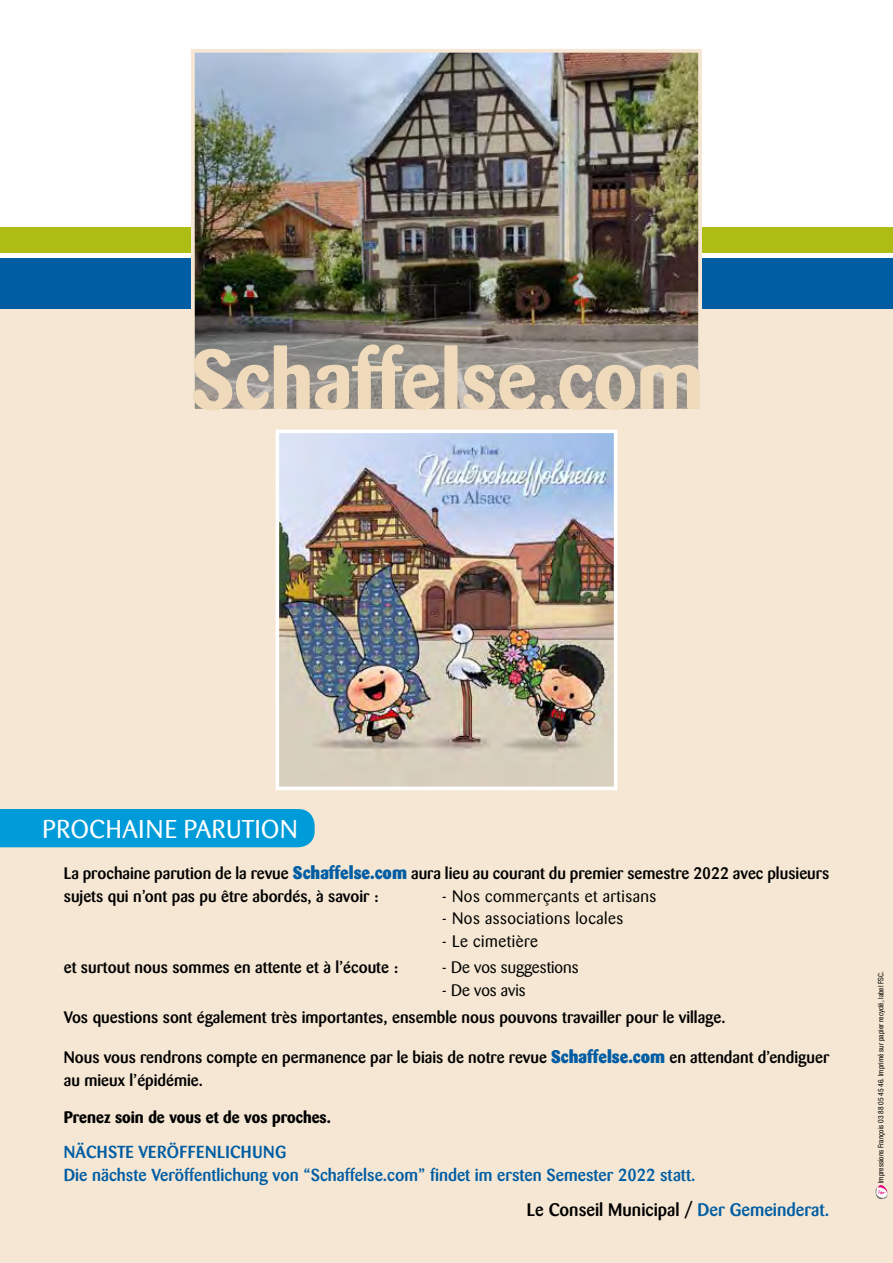
<style>
.page{position:relative;width:893px;height:1263px;background:#fff}
.page>*{position:absolute;margin:0;border:0;box-sizing:border-box;transform-origin:0 0}
.t1{font:25.5px "Barmeno";letter-spacing:.03em;color:#fff}
.t2{font:500 18px "Barmeno";color:#000}
.t3{font:500 17.25px/22.5px "Barmeno";color:#005da4}
.t4{font:500 16.5px/22.5px "Barmeno";color:#000}
.t5{font:16.5px "Barmeno";letter-spacing:.03em;color:#000}
.t6{font:700 16.5px "Barmeno";color:#000}
.t7{font:16.5px "Barmeno";color:#000}
.t8{font:condensed 7.5px "Helvetica Neue LT Std";color:#000}
.s1{font-weight:800;font-size:18px;color:#005da4}
.s2{color:#005da4}
</style>
<div class="page">
<div style="left:0;top:306px;width:893px;height:957px;background:#f5e7d3"></div>
<div style="left:0;top:227px;width:893px;height:26px;background:#aebd14"></div>
<div style="left:0;top:258px;width:893px;height:50px;background:#005da4"></div>
<img style="left:196px;top:54px;width:501px;height:290px">
<div style="left:191px;top:49px;width:511px;height:363px;border:4px solid #f5e7d3"></div>
<svg style="left:193px;top:344px;width:507px;height:66px;background:#beb3a2"></svg>
<svg style="left:875px;top:1185px;width:12px;height:14px"></svg>
<img style="left:281px;top:434px;width:331px;height:351px">
<div style="left:276px;top:429px;width:341px;height:361px;border:4px solid #fff"></div>
<div style="left:0;top:809px;width:315px;height:38px;background:#009bd9"></div>
<h1 class="t1" style="left:43px;top:814px;width:257px">PROCHAINE PARUTION</h1>
<p class="t4" style="left:64px;top:862px;width:767px">La prochaine parution de la revue <span class="s1">Schaffelse.com</span> aura lieu au courant du premier semestre 2022 avec plusieurs sujets qui n’ont pas pu être abordés, à savoir :</p>
<p class="t5" style="left:442px;top:886px;width:216px">- Nos commerçants et artisans</p>
<p class="t5" style="left:442px;top:909px;width:183px">- Nos associations locales</p>
<p class="t5" style="left:442px;top:931px;width:98px">- Le cimetière</p>
<p class="t4" style="left:64px;top:956px;width:336px">et surtout nous sommes en attente et à l’écoute :</p>
<p class="t7" style="left:442px;top:958px;width:138px">- De vos suggestions</p>
<p class="t7" style="left:442px;top:981px;width:85px">- De vos avis</p>
<p class="t4" style="left:64px;top:1006px;width:663px">Vos questions sont également très importantes, ensemble nous pouvons travailler pour le village.</p>
<p class="t4" style="left:64px;top:1046px;width:767px">Nous vous rendrons compte en permanence par le biais de notre revue <span class="s1">Schaffelse.com</span> en attendant d’endiguer au mieux l’épidémie.</p>
<p class="t6" style="left:64px;top:1107px;width:269px">Prenez soin de vous et de vos proches.</p>
<p class="t3" style="left:64px;top:1141px;width:633px">NÄCHSTE VERÖFFENLICHUNG<br>Die nächste Veröffentlichung von “Schaffelse.com” findet im ersten Semester 2022 statt.</p>
<p class="t2" style="left:527px;top:1199px;width:304px">Le Conseil Municipal / <span class="s2">Der Gemeinderat.</span></p>
<p class="t8" style="left:877px;top:1183px;width:214px;rotate:-90deg">Impressions François 03 88 05 45 46. Imprimé sur papier recyclé, label FSC.</p>
</div>
